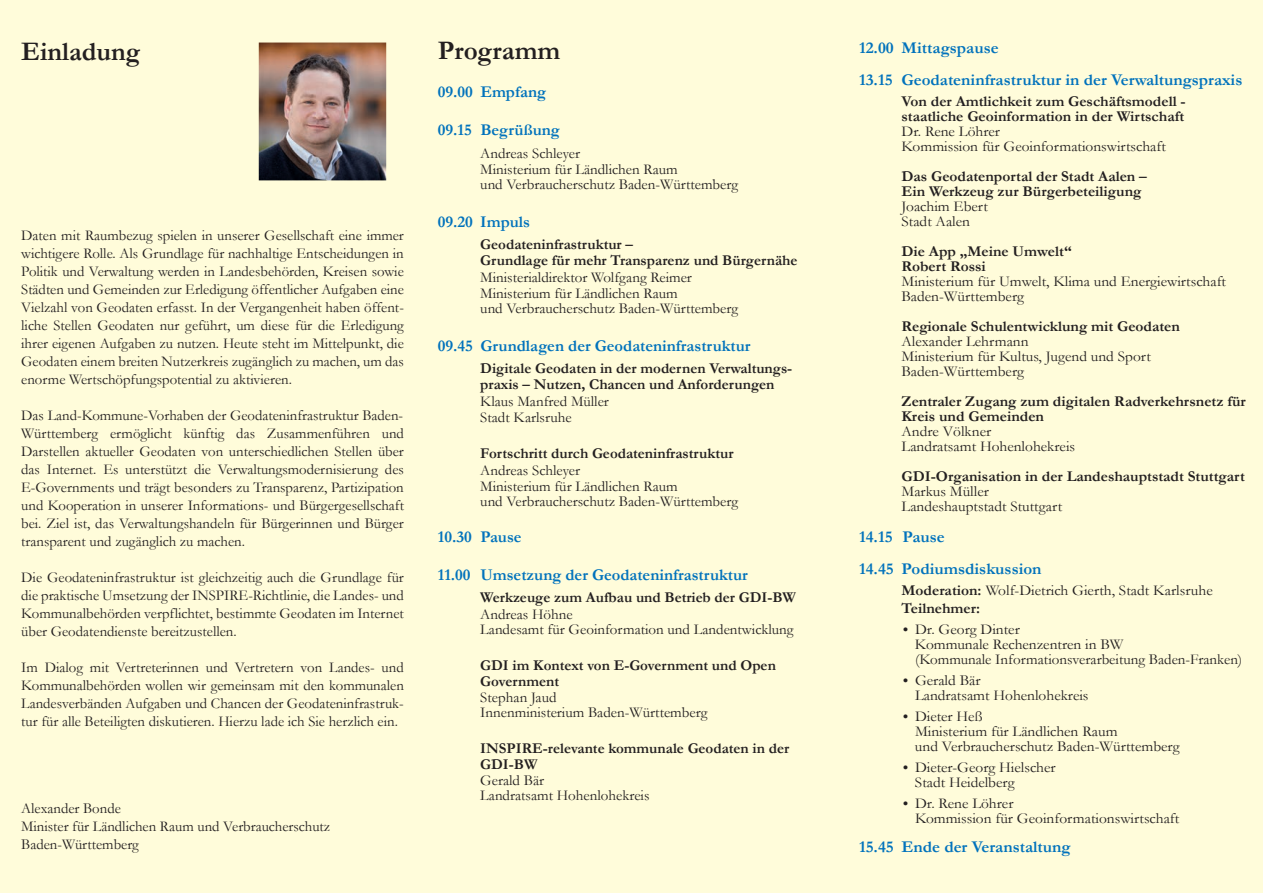
<style>
.page{position:relative;width:1263px;height:893px;background:#fffcda}
.page>*{position:absolute;margin:0;border:0;box-sizing:border-box;transform-origin:0 0}
.t1{font:700 27px "Garamond";color:#231f20}
.t2{font:700 16.5px/31.8px "Garamond";color:#0072bc}
.t3{font:15px/18px "Garamond";color:#231f20}
.t4{font:700 15px/15px "Garamond";color:#231f20}
.s1{font-weight:700}
.s2{font-style:italic}
</style>
<div class="page">
<img style="left:259px;top:43px;width:127px;height:137px">
<h1 class="t1" style="left:21px;top:33px;width:121px">Einladung</h1>
<p class="t3" style="left:21px;top:226px;width:384px;text-align:justify">Daten mit Raumbezug spielen in unserer Gesellschaft eine immer wichtigere Rolle. Als Grundlage für nachhaltige Entscheidungen in Politik und Verwaltung werden in Landesbehörden, Kreisen sowie Städten und Gemeinden zur Erledigung öffentlicher Aufgaben eine Vielzahl von Geodaten erfasst. In der Vergangenheit haben öffent&shy;liche Stellen Geodaten nur geführt, um diese für die Erledigung ihrer eigenen Aufgaben zu nutzen. Heute steht im Mittelpunkt, die Geodaten einem breiten Nutzerkreis zugänglich zu machen, um das enorme Wertschöpfungspotential zu aktivieren.</p>
<p class="t3" style="left:21px;top:406px;width:384px;text-align:justify">Das Land-Kommune-Vorhaben der Geodateninfrastruktur Baden-Württemberg ermöglicht künftig das Zusammenführen und Darstellen aktueller Geodaten von unterschiedlichen Stellen über das Internet. Es unterstützt die Verwaltungsmodernisierung des E-Governments und trägt besonders zu Transparenz, Partizipation und Kooperation in unserer Informations- und Bürgergesellschaft bei. Ziel ist, das Verwaltungshandeln für Bürgerinnen und Bürger transparent und zugänglich zu machen.</p>
<p class="t3" style="left:21px;top:568px;width:384px;text-align:justify">Die Geodateninfrastruktur ist gleichzeitig auch die Grundlage für die praktische Umsetzung der INSPIRE-Richtlinie, die Landes- und Kommunalbehörden verpflichtet, bestimmte Geodaten im Internet über Geodatendienste bereitzustellen.</p>
<p class="t3" style="left:21px;top:658px;width:384px;text-align:justify">Im Dialog mit Vertreterinnen und Vertretern von Landes- und Kommunalbehörden wollen wir gemeinsam mit den kommunalen Landesverbänden Aufgaben und Chancen der Geodateninfrastruk&shy;tur für alle Beteiligten diskutieren. Hierzu lade ich Sie herzlich ein.</p>
<p class="t3" style="left:21px;top:799px;width:310px">Alexander Bonde<br>Minister für Ländlichen Raum und Verbraucherschutz<br>Baden-Württemberg</p>
<h1 class="t1" style="left:438px;top:33px;width:124px">Programm</h1>
<p class="t2" style="left:438px;top:76px;width:110px">09.00 Empfang</p>
<p class="t2" style="left:438px;top:114px;width:124px">09.15 Begrüßung</p>
<p class="t3" style="left:480px;top:144px;width:199px;line-height:16.5px">Andreas Schleyer<br>Ministerium für Ländlichen Raum</p>
<p class="t3" style="left:480px;top:175px;width:259px">und Verbraucherschutz Baden-Württemberg</p>
<p class="t2" style="left:438px;top:206px;width:94px">09.20 Impuls</p>
<p class="t4" style="left:480px;top:237px;width:319px;line-height:15.8px">Geodateninfrastruktur –<br>Grundlage für mehr Transparenz und Bürgernähe</p>
<p class="t3" style="left:480px;top:268px;width:213px;line-height:16.5px">Ministerialdirektor Wolfgang Reimer<br>Ministerium für Ländlichen Raum</p>
<p class="t3" style="left:480px;top:299px;width:259px">und Verbraucherschutz Baden-Württemberg</p>
<p class="t2" style="left:438px;top:330px;width:314px">09.45 Grundlagen der Geodateninfrastruktur</p>
<p class="t4" style="left:480px;top:361px;width:313px;line-height:15.8px">Digitale Geodaten in der modernen Verwaltungs&shy;praxis – Nutzen, Chancen und Anforderungen</p>
<p class="t3" style="left:480px;top:392px;width:130px;line-height:16.5px">Klaus Manfred Müller<br>Stadt Karlsruhe</p>
<p class="t4" style="left:480px;top:446px;width:255px">Fortschritt durch Geodateninfrastruktur</p>
<p class="t3" style="left:480px;top:461px;width:199px;line-height:16.5px">Andreas Schleyer<br>Ministerium für Ländlichen Raum</p>
<p class="t3" style="left:480px;top:492px;width:259px">und Verbraucherschutz Baden-Württemberg</p>
<p class="t2" style="left:438px;top:521px;width:85px">10.30 Pause</p>
<p class="t2" style="left:438px;top:559px;width:311px">11.00 Umsetzung der Geodateninfrastruktur</p>
<p class="t4" style="left:480px;top:590px;width:317px">Werkzeuge zum Aufbau und Betrieb der GDI-BW</p>
<p class="t3" style="left:480px;top:606px;width:315px;line-height:15px">Andreas Höhne<br>Landesamt für Geoinformation und Landentwicklung</p>
<p class="t4" style="left:480px;top:657px;width:297px;line-height:15.8px">GDI im Kontext von E-Government und Open<br>Government</p>
<p class="t3" style="left:480px;top:690px;width:229px;line-height:15px">Stephan Jaud<br>Innenministerium Baden-Württemberg</p>
<p class="t4" style="left:480px;top:741px;width:311px;line-height:15.8px">INSPIRE-relevante kommunale Geodaten in der<br>GDI-BW</p>
<p class="t3" style="left:480px;top:773px;width:171px;line-height:15px">Gerald Bär<br>Landratsamt Hohenlohekreis</p>
<p class="t2" style="left:859px;top:32px;width:385px">12.00 Mittagspause<br>13.15 Geodateninfrastruktur in der Verwaltungspraxis</p>
<p class="t4" style="left:901px;top:93px;width:286px">Von der Amtlichkeit zum Geschäftsmodell - staatliche Geoinformation in der Wirtschaft</p>
<p class="t3" style="left:901px;top:123px;width:266px;line-height:15px">Dr. Rene Löhrer<br>Kommission für Geoinformationswirtschaft</p>
<p class="t4" style="left:901px;top:168px;width:247px">Das Geodatenportal der Stadt Aalen –<br>Ein Werkzeug zur Bürgerbeteiligung</p>
<p class="t3" style="left:901px;top:198px;width:88px;line-height:15px">Joachim Ebert<br>Stadt Aalen</p>
<p class="t4" style="left:901px;top:243px;width:172px">Die App „Meine Umwelt“<br>Robert Rossi</p>
<p class="t3" style="left:901px;top:273px;width:326px;line-height:15px">Ministerium für Umwelt, Klima und Energiewirtschaft<br>Baden-Württemberg</p>
<p class="t4" style="left:901px;top:318px;width:280px">Regionale Schulentwicklung mit Geodaten</p>
<p class="t3" style="left:901px;top:333px;width:251px;line-height:15px">Alexander Lehrmann<br>Ministerium für Kultus, Jugend und Sport<br>Baden-Württemberg</p>
<p class="t4" style="left:901px;top:393px;width:346px">Zentraler Zugang zum digitalen Radverkehrsnetz für<br>Kreis und Gemeinden</p>
<p class="t3" style="left:901px;top:423px;width:175px;line-height:15px">Andre Völkner<br>Landratsamt Hohenlohekreis</p>
<p class="t4" style="left:901px;top:468px;width:345px">GDI-Organisation in der Landeshauptstadt Stuttgart</p>
<p class="t3" style="left:901px;top:483px;width:162px;line-height:15px">Markus Müller<br>Landeshauptstadt Stuttgart</p>
<p class="t2" style="left:859px;top:521px;width:184px">14.15 Pause<br>14.45 Podiumsdiskussion</p>
<p class="t3" style="left:901px;top:581px;width:313px"><span class="s1">Moderation:</span> Wolf-Dietrich Gierth, Stadt Karlsruhe<br><span class="s1">Teilnehmer:</span></p>
<p class="t3" style="left:915px;top:622px;width:329px;line-height:15px;text-indent:-13px"><span class="s2">•</span> Dr. Georg Dinter<br>Kommunale Rechenzentren in BW<br>(Kommunale Informationsverarbeitung Baden-Franken)</p>
<p class="t3" style="left:915px;top:673px;width:175px;line-height:15px;text-indent:-13px"><span class="s2">•</span> Gerald Bär<br>Landratsamt Hohenlohekreis</p>
<p class="t3" style="left:915px;top:709px;width:266px;line-height:15px;text-indent:-13px"><span class="s2">•</span> Dieter Heß<br>Ministerium für Ländlichen Raum<br>und Verbraucherschutz Baden-Württemberg</p>
<p class="t3" style="left:915px;top:760px;width:142px;line-height:15px;text-indent:-13px"><span class="s2">•</span> Dieter-Georg Hielscher<br>Stadt Heidelberg</p>
<p class="t3" style="left:915px;top:796px;width:266px;line-height:15px;text-indent:-13px"><span class="s2">•</span> Dr. Rene Löhrer<br>Kommission für Geoinformationswirtschaft</p>
<p class="t2" style="left:859px;top:831px;width:213px">15.45 Ende der Veranstaltung</p>
</div>
